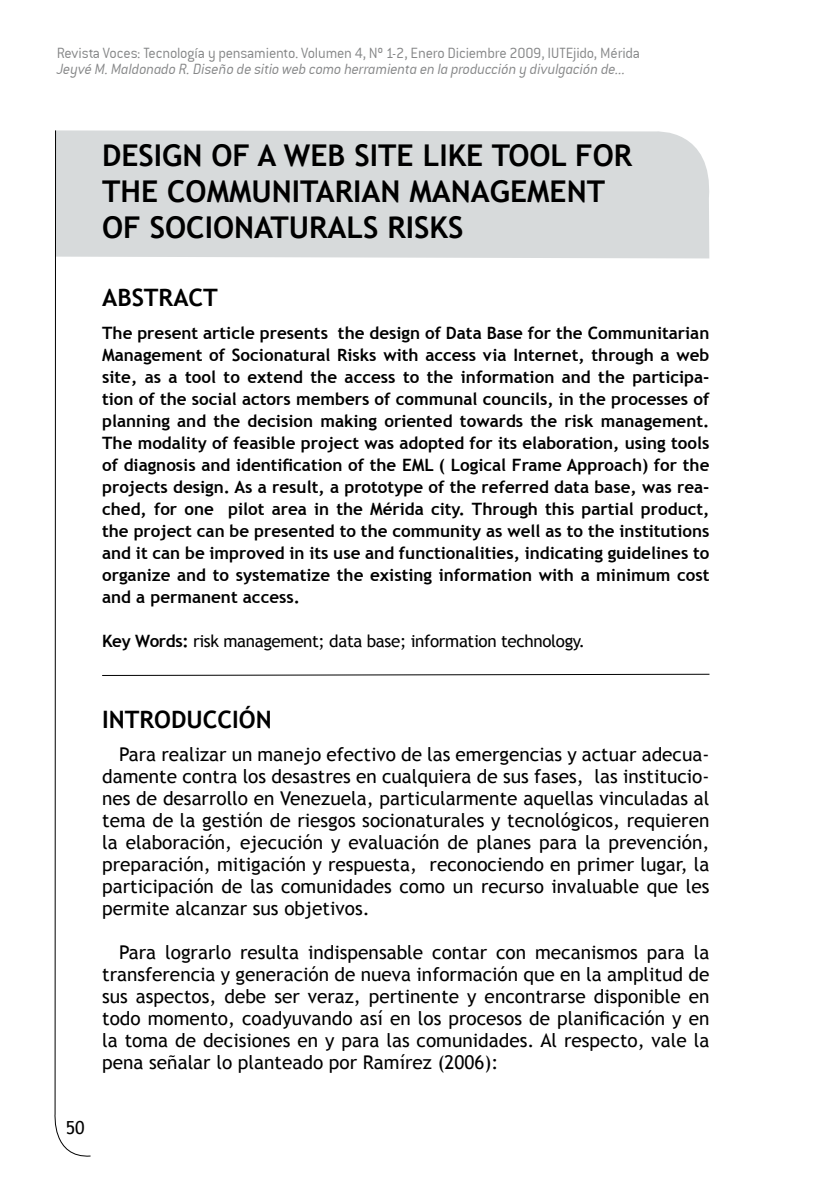
<style>
.page{position:relative;width:823px;height:1191px;background:#fff}
.page>*{position:absolute;margin:0;border:0;box-sizing:border-box;transform-origin:0 0}
.t1{font:700 30px/36px "Trebuchet MS";color:#000}
.t2{font:700 24px "Trebuchet MS";color:#000}
.t3{font:19px/22px "Trebuchet MS";color:#000;text-align:justify}
.t4{font:18px "Trebuchet MS";color:#000}
.t5{font:700 17px/22px "Trebuchet MS";color:#000;text-align:justify}
.t6{font:17px "Trebuchet MS";letter-spacing:-.02em;color:#000}
.t7{font:16px "Conduit ITCTT Light";letter-spacing:-.015em;color:#868788}
.t8{font:italic 16px "Conduit ITCTT Light";letter-spacing:-.01em;color:#868788}
.s1{font-weight:700}
</style>
<div class="page">
<div style="left:92px;top:130px;width:618px;height:128px;background:#d7dadb"></div>
<svg style="left:54px;top:130px;width:38px;height:1027px"></svg>
<svg style="left:102px;top:673px;width:608px;height:3px"></svg>
<p class="t7" style="left:57px;top:44px;width:584px">Revista Voces: Tecnología y pensamiento. Volumen 4, Nº 1-2, Enero Diciembre 2009, IUTEjido, Mérida</p>
<p class="t8" style="left:57px;top:60px;width:570px">Jeyvé M. Maldonado R. Diseño de sitio web como herramienta en la producción y divulgación de...</p>
<h1 class="t1" style="left:102px;top:137px;width:531px">Design of a web site like tool for the Communitarian</h1>
<h1 class="t1" style="left:409px;top:173px;width:43px">Mana</h1>
<h1 class="t1" style="left:489px;top:173px;width:40px">gement</h1>
<h1 class="t1" style="left:102px;top:209px;width:362px">Of Socionaturals Risks</h1>
<h2 class="t2" style="left:102px;top:282px;width:117px">ABSTRACT</h2>
<p class="t5" style="left:102px;top:322px;width:608px">The present article presents the design of Data Base for the Communitarian Management of Socionatural Risks with access via Internet, through a web site, as a tool to extend the access to the information and the participa&shy;tion of the social actors members of communal councils, in the processes of planning and the decision making oriented towards the risk management.<br>The modality of feasible project was adopted for its elaboration, using tools of diagnosis and identification of the EML ( Logical Frame Approach) for the projects design. As a result, a prototype of the referred data base, was rea&shy;ched, for one pilot area in the Mérida city. Through this partial product, the project can be presented to the community as well as to the institutions and it can be improved in its use and functionalities, indicating guidelines to organize and to systematize the existing information with a minimum cost and a permanent access.</p>
<p class="t6" style="left:102px;top:631px;width:484px"><span class="s1">Key Words:</span> risk management; data base; information technology.</p>
<h2 class="t2" style="left:102px;top:704px;width:23px">Intr</h2>
<h2 class="t2" style="left:154px;top:704px;width:31px">oducci</h2>
<h2 class="t2" style="left:239px;top:704px;width:31px">ón</h2>
<p class="t3" style="left:102px;top:743px;width:608px;text-indent:17px">Para realizar un manejo efectivo de las emergencias y actuar adecua&shy;damente contra los desastres en cualquiera de sus fases, las institucio&shy;nes de desarrollo en Venezuela, particularmente aquellas vinculadas al tema de la gestión de riesgos socionaturales y tecnológicos, requieren la elaboración, ejecución y evaluación de planes para la prevención, preparación, mitigación y respuesta, reconociendo en primer lugar, la participación de las comunidades como un recurso invaluable que les permite alcanzar sus objetivos.</p>
<p class="t3" style="left:102px;top:941px;width:608px;text-indent:17px">Para lograrlo resulta indispensable contar con mecanismos para la transferencia y generación de nueva información que en la amplitud de sus aspectos, debe ser veraz, pertinente y encontrarse disponible en todo momento, coadyuvando así en los procesos de planificación y en la toma de decisiones en y para las comunidades. Al respecto, vale la pena señalar lo planteado por Ramírez (2006):</p>
<p class="t4" style="left:66px;top:1116px;width:20px">50</p>
</div>
